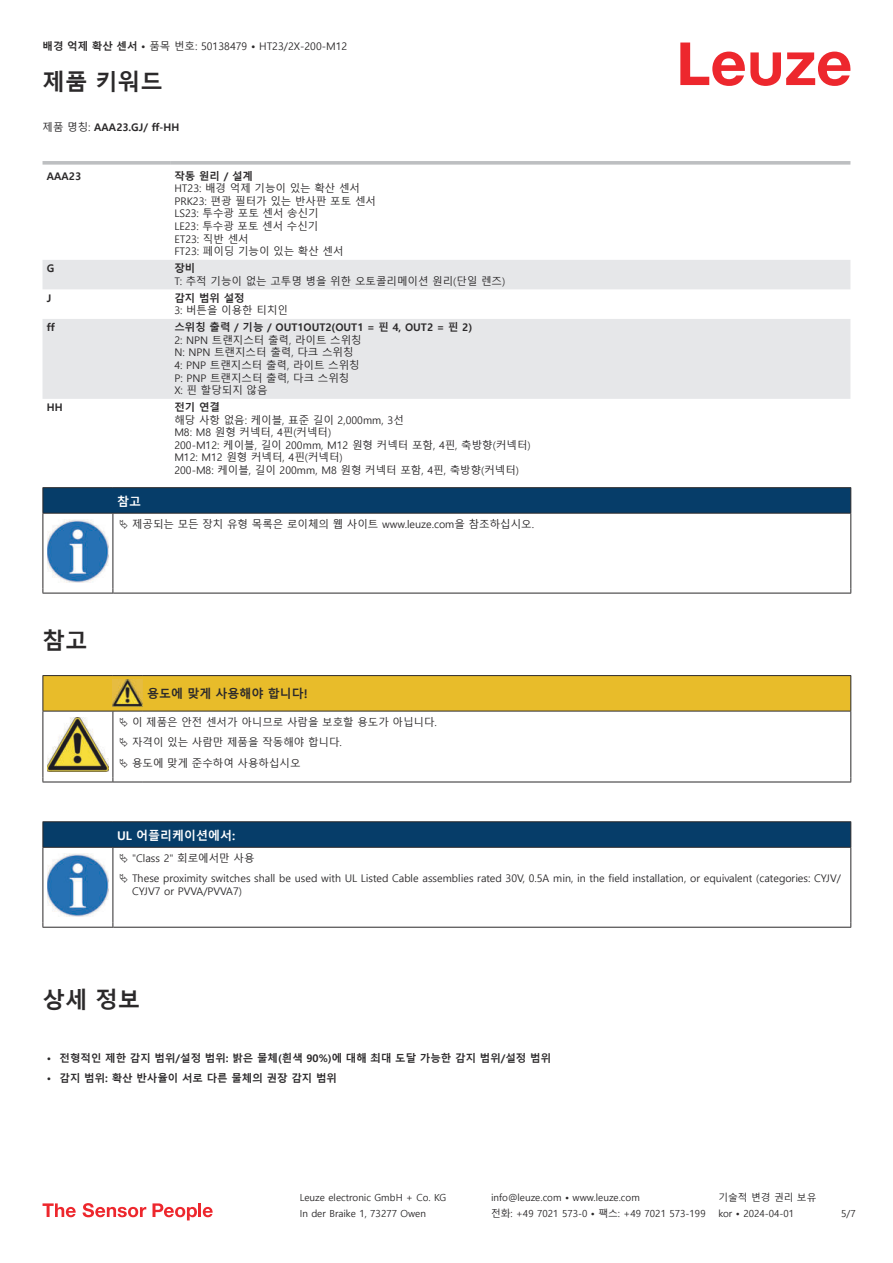
<style>
.page{position:relative;width:893px;height:1263px;background:#fff}
.page>*{position:absolute;margin:0;border:0;box-sizing:border-box;transform-origin:0 0}
.t1{font:700 22.5px "Malgun Gothic";color:#2b292a}
.t2{font:700 12px "Malgun Gothic";color:#fff}
.t3{font:700 12px "Malgun Gothic";color:#2b292a}
.t4{font:10.5px/12.6px "Malgun Gothic";color:#2b292a}
.t5{font:700 10.5px "Malgun Gothic";color:#2b292a}
.t6{font:9.75px "Malgun Gothic";color:#2b292a}
.s1{font-weight:700}
.s2{font-weight:400}
</style>
<div class="page">
<svg style="left:680px;top:43px;width:170px;height:43px"></svg>
<svg style="left:43px;top:260px;width:807px;height:139px;fill:#e6e7e9"></svg>
<svg style="left:43px;top:161px;width:127px;height:4px"></svg>
<svg style="left:170px;top:161px;width:680px;height:4px;background:#c3c5c7"></svg>
<svg style="left:43px;top:1203px;width:33px;height:14px"></svg>
<svg style="left:83px;top:1203px;width:63px;height:14px"></svg>
<svg style="left:153px;top:1203px;width:44px;height:17px"></svg>
<hr style="left:198px;top:1203px;width:3px;height:14px;background:#ed272d">
<svg style="left:203px;top:1207px;width:10px;height:10px"></svg>
<svg style="left:44px;top:514px;width:806px;height:79px"></svg>
<hr style="left:43px;top:487px;width:70px;height:1px;background:#2b292a">
<hr style="left:43px;top:513px;width:70px;height:1px;background:#2b292a">
<hr style="left:113px;top:487px;width:738px;height:1px;background:#2b292a">
<svg style="left:43px;top:488px;width:808px;height:25px;background:#063c67"></svg>
<hr style="left:113px;top:513px;width:738px;height:1px;background:#2b292a">
<hr style="left:43px;top:514px;width:1px;height:75px;background:#2b292a">
<hr style="left:113px;top:514px;width:1px;height:75px;background:#2b292a">
<hr style="left:850px;top:514px;width:1px;height:75px;background:#2b292a">
<hr style="left:43px;top:593px;width:70px;height:1px;background:#2b292a">
<hr style="left:113px;top:593px;width:738px;height:1px;background:#2b292a">
<img style="left:47px;top:520px;width:61px;height:62px">
<div style="left:115px;top:514px;width:734px;height:20px;background:#fff"></div>
<hr style="left:43px;top:675px;width:70px;height:1px;background:#2b292a">
<hr style="left:113px;top:675px;width:30px;height:1px;background:#2b292a">
<hr style="left:143px;top:675px;width:708px;height:1px;background:#2b292a">
<hr style="left:43px;top:782px;width:70px;height:1px;background:#2b292a">
<hr style="left:113px;top:782px;width:30px;height:1px;background:#2b292a">
<hr style="left:143px;top:782px;width:708px;height:1px;background:#2b292a">
<svg style="left:44px;top:901px;width:806px;height:26px"></svg>
<hr style="left:43px;top:821px;width:70px;height:1px;background:#2b292a">
<hr style="left:113px;top:821px;width:738px;height:1px;background:#2b292a">
<hr style="left:43px;top:848px;width:1px;height:75px;background:#2b292a">
<hr style="left:113px;top:848px;width:1px;height:75px;background:#2b292a">
<hr style="left:850px;top:848px;width:1px;height:75px;background:#2b292a">
<hr style="left:43px;top:927px;width:70px;height:1px;background:#2b292a">
<hr style="left:113px;top:927px;width:738px;height:1px;background:#2b292a">
<img style="left:47px;top:901px;width:61px;height:15px">
<svg style="left:43px;top:676px;width:808px;height:106px"></svg>
<svg style="left:43px;top:822px;width:808px;height:79px"></svg>
<p class="t4" style="left:43px;top:40px;width:306px"><span class="s1">배경 억제 확산 센서 •</span> 품목 번호: 50138479 <span class="s1">•</span> HT23/2X-200-M12</p>
<h1 class="t1" style="left:43px;top:69px;width:122px">제품 키워드</h1>
<p class="t5" style="left:43px;top:120px;width:139px"><span class="s2">제품 명칭:</span> AAA23.GJ/ ff-HH</p>
<p class="t5" style="left:47px;top:169px;width:36px">AAA23</p>
<p class="t5" style="left:174px;top:169px;width:80px">작동 원리 / 설계</p>
<p class="t4" style="left:174px;top:182px;width:203px">HT23: 배경 억제 기능이 있는 확산 센서<br>PRK23: 편광 필터가 있는 반사판 포토 센서<br>LS23: 투수광 포토 센서 송신기<br>LE23: 투수광 포토 센서 수신기<br>ET23: 직반 센서<br>FT23: 페이딩 기능이 있는 확산 센서</p>
<p class="t5" style="left:47px;top:262px;width:9px">G</p>
<p class="t5" style="left:174px;top:262px;width:22px">장비</p>
<p class="t4" style="left:174px;top:275px;width:332px">T: 추적 기능이 없는 고투명 병을 위한 오토콜리메이션 원리(단일 렌즈)</p>
<p class="t5" style="left:47px;top:292px;width:6px">J</p>
<p class="t5" style="left:174px;top:292px;width:72px">감지 범위 설정</p>
<p class="t4" style="left:174px;top:304px;width:115px">3: 버튼을 이용한 티치인</p>
<p class="t5" style="left:47px;top:321px;width:9px">ff</p>
<p class="t5" style="left:174px;top:321px;width:299px">스위칭 출력 / 기능 / OUT1OUT2(OUT1 = 핀 4, OUT2 = 핀 2)</p>
<p class="t4" style="left:174px;top:334px;width:189px">2: NPN 트랜지스터 출력, 라이트 스위칭<br>N: NPN 트랜지스터 출력, 다크 스위칭<br>4: PNP 트랜지스터 출력, 라이트 스위칭<br>P: PNP 트랜지스터 출력, 다크 스위칭<br>X: 핀 할당되지 않음</p>
<p class="t5" style="left:47px;top:401px;width:18px">HH</p>
<p class="t5" style="left:174px;top:401px;width:47px">전기 연결</p>
<p class="t4" style="left:174px;top:414px;width:358px">해당 사항 없음: 케이블, 표준 길이 2,000mm, 3선<br>M8: M8 원형 커넥터, 4핀(커넥터)<br>200-M12: 케이블, 길이 200mm, M12 원형 커넥터 포함, 4핀, 축방향(커넥터)<br>M12: M12 원형 커넥터, 4핀(커넥터)<br>200-M8: 케이블, 길이 200mm, M8 원형 커넥터 포함, 4핀, 축방향(커넥터)</p>
<p class="t2" style="left:117px;top:494px;width:25px">참고</p>
<p class="t4" style="left:132px;top:518px;width:403px">제공되는 모든 장치 유형 목록은 로이체의 웹 사이트 www.leuze.com을 참조하십시오.</p>
<h1 class="t1" style="left:43px;top:627px;width:46px">참고</h1>
<p class="t3" style="left:147px;top:687px;width:162px">용도에 맞게 사용해야 합니다!</p>
<p class="t4" style="left:132px;top:712px;width:306px;line-height:20.2px">이 제품은 안전 센서가 아니므로 사람을 보호할 용도가 아닙니다. 자격이 있는 사람만 제품을 작동해야 합니다.<br>용도에 맞게 준수하여 사용하십시오</p>
<p class="t2" style="left:117px;top:828px;width:120px">UL 어플리케이션에서:</p>
<p class="t4" style="left:132px;top:848px;width:710px;line-height:20.2px">"Class 2" 회로에서만 사용<br>These proximity switches shall be used with UL Listed Cable assemblies rated 30V, 0.5A min, in the field installation, or equivalent (categories: CYJV/</p>
<p class="t4" style="left:132px;top:885px;width:112px">CYJV7 or PVVA/PVVA7)</p>
<h1 class="t1" style="left:43px;top:986px;width:99px">상세 정보</h1>
<p class="t5" style="left:47px;top:1051px;width:506px">• 전형적인 제한 감지 범위/설정 범위: 밝은 물체(흰색 90%)에 대해 최대 도달 가능한 감지 범위/설정 범위</p>
<p class="t5" style="left:47px;top:1072px;width:292px">• 감지 범위: 확산 반사율이 서로 다른 물체의 권장 감지 범위</p>
<p class="t6" style="left:300px;top:1192px;width:148px">Leuze electronic GmbH + Co. KG</p>
<p class="t6" style="left:491px;top:1192px;width:150px">info@leuze.com • www.leuze.com</p>
<p class="t6" style="left:718px;top:1192px;width:100px">기술적 변경 권리 보유</p>
<p class="t6" style="left:300px;top:1208px;width:128px">In der Braike 1, 73277 Owen</p>
<p class="t6" style="left:491px;top:1208px;width:216px">전화: +49 7021 573-0 • 팩스: +49 7021 573-199</p>
<p class="t6" style="left:718px;top:1208px;width:77px">kor • 2024-04-01</p>
<p class="t6" style="left:841px;top:1208px;width:16px">5/7</p>
</div>
